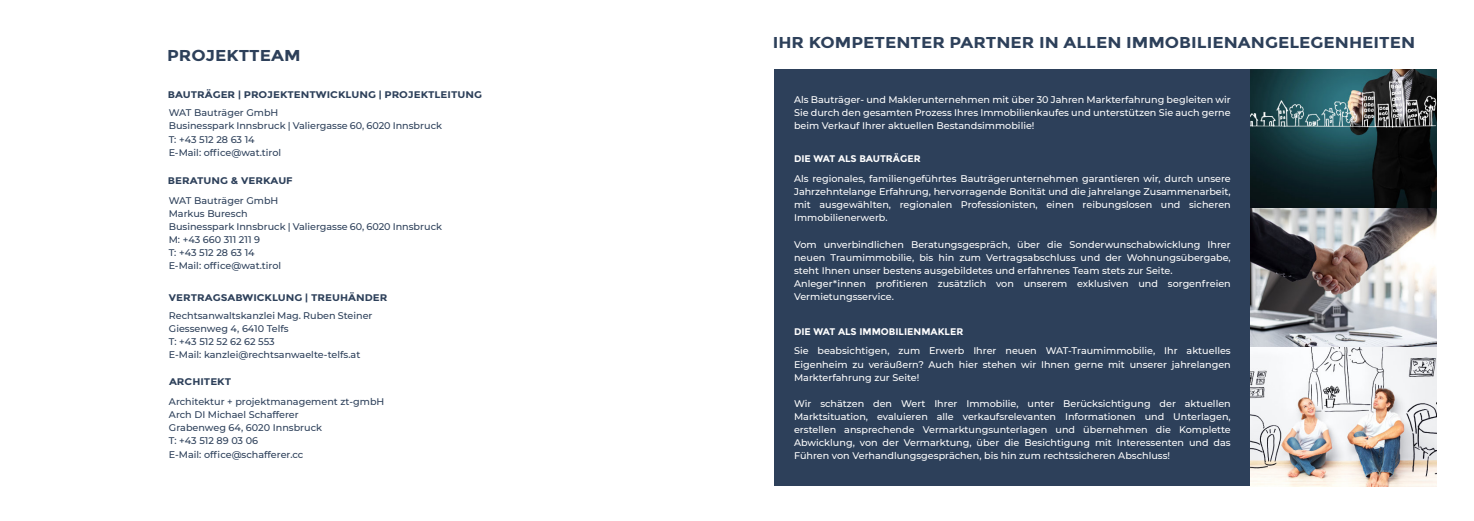
<style>
.page{position:relative;width:1474px;height:521px;background:#fff}
.page>*{position:absolute;margin:0;border:0;box-sizing:border-box;transform-origin:0 0}
.t1{font:700 15.75px "Montserrat";color:#2d405a;scale:1.1 1}
.t2{font:500 9.62px "Montserrat";color:#fff}
.t3{font:500 9.62px "Montserrat";color:#2d405a}
.t4{font:700 9.62px "Montserrat";color:#2d405a;scale:1.1 1}
.t5{font:700 9.62px "Montserrat";color:#fff}
</style>
<div class="page">
<div style="left:774px;top:69px;width:475px;height:417px;background:#2d405a"></div>
<img style="left:1249px;top:69px;width:187px;height:417px">
<p class="t1" style="left:167px;top:46px;width:123px">PROJEKTTEAM</p>
<p class="t4" style="left:168px;top:89px;width:287px">BAUTRÄGER | PROJEKTENTWICKLUNG | PROJEKTLEITUNG</p>
<p class="t3" style="left:169px;top:107px;width:111px">WAT Bauträger GmbH</p>
<p class="t3" style="left:169px;top:120px;width:275px">Businesspark Innsbruck | Valiergasse 60, 6020 Innsbruck</p>
<p class="t3" style="left:169px;top:133px;width:87px">T: +43 512 28 63 14</p>
<p class="t3" style="left:169px;top:146px;width:114px">E-Mail: office@wat.tirol</p>
<p class="t4" style="left:168px;top:174px;width:115px">BERATUNG &amp; VERKAUF</p>
<p class="t3" style="left:169px;top:194px;width:111px">WAT Bauträger GmbH</p>
<p class="t3" style="left:169px;top:207px;width:80px">Markus Buresch</p>
<p class="t3" style="left:169px;top:220px;width:275px">Businesspark Innsbruck | Valiergasse 60, 6020 Innsbruck</p>
<p class="t3" style="left:169px;top:234px;width:93px">M: +43 660 311 211 9</p>
<p class="t3" style="left:169px;top:247px;width:87px">T: +43 512 28 63 14</p>
<p class="t3" style="left:169px;top:260px;width:114px">E-Mail: office@wat.tirol</p>
<p class="t4" style="left:169px;top:291px;width:200px">VERTRAGSABWICKLUNG | TREUHÄNDER</p>
<p class="t3" style="left:169px;top:309px;width:205px">Rechtsanwaltskanzlei Mag. Ruben Steiner</p>
<p class="t3" style="left:169px;top:323px;width:121px">Giessenweg 4, 6410 Telfs</p>
<p class="t3" style="left:169px;top:336px;width:107px">T: +43 512 52 62 62 553</p>
<p class="t3" style="left:169px;top:349px;width:193px">E-Mail: kanzlei@rechtsanwaelte-telfs.at</p>
<p class="t4" style="left:169px;top:375px;width:58px">ARCHITEKT</p>
<p class="t3" style="left:169px;top:396px;width:217px">Architektur + projektmanagement zt-gmbH</p>
<p class="t3" style="left:169px;top:409px;width:131px">Arch DI Michael Schafferer</p>
<p class="t3" style="left:169px;top:422px;width:155px">Grabenweg 64, 6020 Innsbruck</p>
<p class="t3" style="left:169px;top:435px;width:91px">T: +43 512 89 03 06</p>
<p class="t3" style="left:169px;top:448px;width:136px">E-Mail: office@schafferer.cc</p>
<p class="t1" style="left:772px;top:33px;width:585px">IHR KOMPETENTER PARTNER IN ALLEN IMMOBILIENANGELEGENHEITEN</p>
<p class="t2" style="left:794px;top:93px;width:438px">Als Bauträger- und Maklerunternehmen mit über 30 Jahren Markterfahrung begleiten wir</p>
<p class="t2" style="left:794px;top:106px;width:438px">Sie durch den gesamten Prozess Ihres Immobilienkaufes und unterstützen Sie auch gerne</p>
<p class="t2" style="left:794px;top:120px;width:242px">beim Verkauf Ihrer aktuellen Bestandsimmobilie!</p>
<p class="t5" style="left:794px;top:153px;width:128px">DIE WAT ALS BAUTRÄGER</p>
<p class="t2" style="left:794px;top:173px;width:438px">Als regionales, familiengeführtes Bauträgerunternehmen garantieren wir, durch unsere</p>
<p class="t2" style="left:794px;top:186px;width:438px">Jahrzehntelange Erfahrung, hervorragende Bonität und die jahrelange Zusammenarbeit,</p>
<p class="t2" style="left:794px;top:199px;width:438px">mit ausgewählten, regionalen Professionisten, einen reibungslosen und sicheren</p>
<p class="t2" style="left:794px;top:212px;width:95px">Immobilienerwerb.</p>
<p class="t2" style="left:794px;top:238px;width:438px">Vom unverbindlichen Beratungsgespräch, über die Sonderwunschabwicklung Ihrer</p>
<p class="t2" style="left:794px;top:251px;width:438px">neuen Traumimmobilie, bis hin zum Vertragsabschluss und der Wohnungsübergabe,</p>
<p class="t2" style="left:794px;top:265px;width:380px">steht Ihnen unser bestens ausgebildetes und erfahrenes Team stets zur Seite.</p>
<p class="t2" style="left:794px;top:278px;width:438px">Anleger*innen profitieren zusätzlich von unserem exklusiven und sorgenfreien</p>
<p class="t2" style="left:794px;top:291px;width:101px">Vermietungsservice.</p>
<p class="t5" style="left:794px;top:325px;width:171px">DIE WAT ALS IMMOBILIENMAKLER</p>
<p class="t2" style="left:794px;top:345px;width:438px">Sie beabsichtigen, zum Erwerb Ihrer neuen WAT-Traumimmobilie, Ihr aktuelles</p>
<p class="t2" style="left:794px;top:358px;width:438px">Eigenheim zu veräußern? Auch hier stehen wir Ihnen gerne mit unserer jahrelangen</p>
<p class="t2" style="left:794px;top:371px;width:127px">Markterfahrung zur Seite!</p>
<p class="t2" style="left:794px;top:398px;width:438px">Wir schätzen den Wert Ihrer Immobilie, unter Berücksichtigung der aktuellen</p>
<p class="t2" style="left:794px;top:411px;width:438px">Marktsituation, evaluieren alle verkaufsrelevanten Informationen und Unterlagen,</p>
<p class="t2" style="left:794px;top:424px;width:438px">erstellen ansprechende Vermarktungsunterlagen und übernehmen die Komplette</p>
<p class="t2" style="left:794px;top:437px;width:438px">Abwicklung, von der Vermarktung, über die Besichtigung mit Interessenten und das</p>
<p class="t2" style="left:794px;top:450px;width:377px">Führen von Verhandlungsgesprächen, bis hin zum rechtssicheren Abschluss!</p>
</div>
